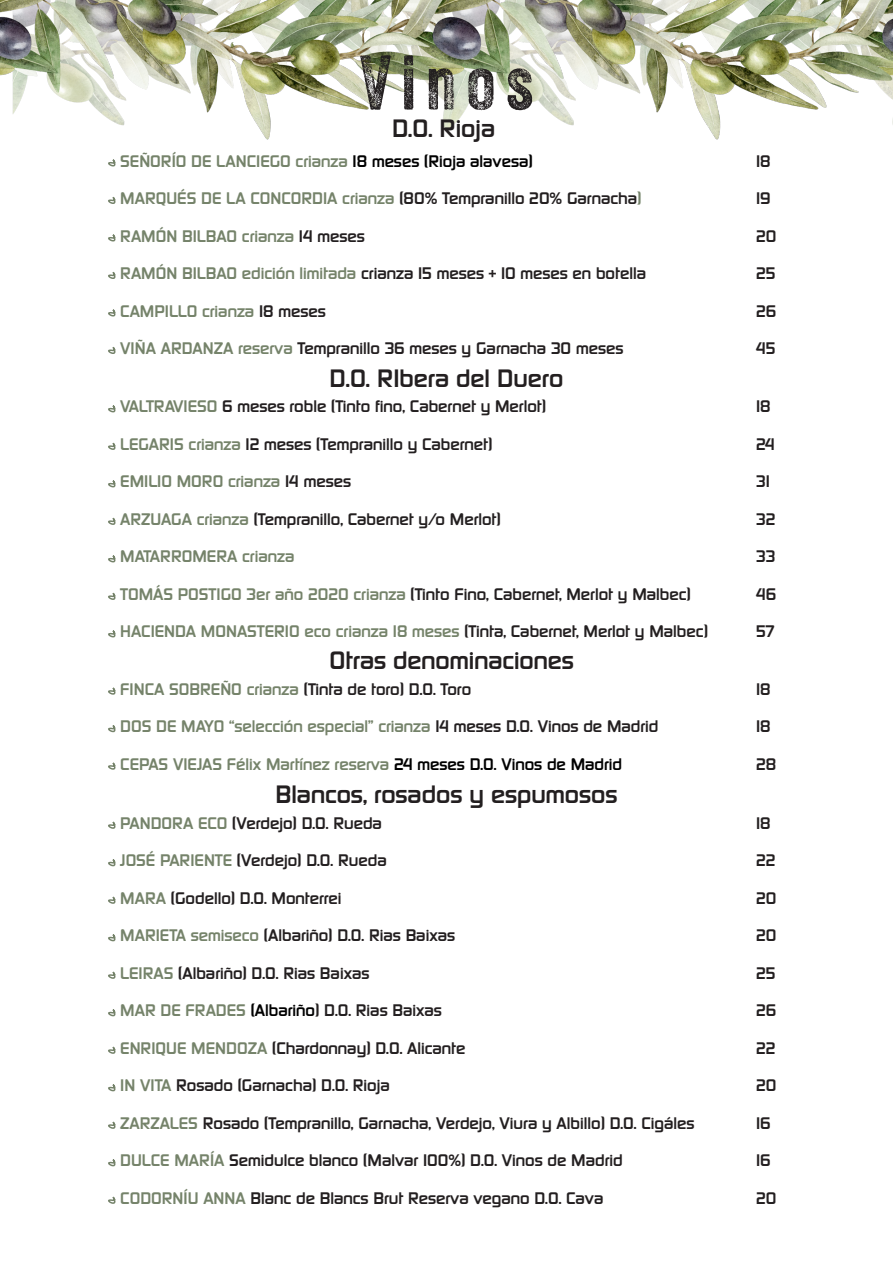
<style>
.page{position:relative;width:893px;height:1263px;background:#fff}
.page>*{position:absolute;margin:0;border:0;box-sizing:border-box;transform-origin:0 0}
.t1{font:75px "Veneer Three";letter-spacing:.14em;color:#231f20}
.t2{font:700 22.5px "Sol Pro";color:#231f20}
.t3{font:700 15px "Sol Pro";color:#231f20}
.t4{font:700 15px "Sol Pro";color:#75836a}
.s1{color:#000}
.s2{color:#231f20}
.s3{color:#75836a}
</style>
<div class="page">
<img style="left:0;top:0;width:893px;height:140px">
<svg style="left:108px;top:159px;width:8px;height:8px"></svg>
<svg style="left:108px;top:196px;width:8px;height:8px"></svg>
<svg style="left:108px;top:234px;width:8px;height:8px"></svg>
<svg style="left:108px;top:272px;width:8px;height:7px"></svg>
<svg style="left:108px;top:309px;width:8px;height:8px"></svg>
<svg style="left:108px;top:347px;width:8px;height:7px"></svg>
<svg style="left:108px;top:405px;width:8px;height:8px"></svg>
<svg style="left:108px;top:442px;width:8px;height:8px"></svg>
<svg style="left:108px;top:480px;width:8px;height:8px"></svg>
<svg style="left:108px;top:517px;width:8px;height:8px"></svg>
<svg style="left:108px;top:555px;width:8px;height:8px"></svg>
<svg style="left:108px;top:592px;width:8px;height:8px"></svg>
<svg style="left:108px;top:630px;width:8px;height:8px"></svg>
<svg style="left:108px;top:687px;width:8px;height:8px"></svg>
<svg style="left:108px;top:725px;width:8px;height:8px"></svg>
<svg style="left:108px;top:762px;width:8px;height:8px"></svg>
<svg style="left:108px;top:821px;width:8px;height:8px"></svg>
<svg style="left:108px;top:859px;width:8px;height:8px"></svg>
<svg style="left:108px;top:896px;width:8px;height:8px"></svg>
<svg style="left:108px;top:934px;width:8px;height:8px"></svg>
<svg style="left:108px;top:971px;width:8px;height:8px"></svg>
<svg style="left:108px;top:1009px;width:8px;height:8px"></svg>
<svg style="left:108px;top:1046px;width:8px;height:8px"></svg>
<svg style="left:108px;top:1084px;width:8px;height:8px"></svg>
<svg style="left:108px;top:1121px;width:8px;height:8px"></svg>
<svg style="left:108px;top:1159px;width:8px;height:8px"></svg>
<svg style="left:108px;top:1196px;width:8px;height:8px"></svg>
<p class="t1" style="left:360px;top:37px;width:175px">Vinos</p>
<p class="t2" style="left:392px;top:114px;width:105px">D.O. Rioja</p>
<p class="t4" style="left:120px;top:151px;width:414px">SEÑORÍO DE LANCIEGO crianza <span class="s1">18 meses (Rioja alavesa)</span></p>
<p class="t3" style="left:756px;top:151px;width:16px">18</p>
<p class="t4" style="left:120px;top:188px;width:523px">MARQUÉS DE LA CONCORDIA crianza <span class="s2">(80% Tempranillo 20% Garnacha</span>)</p>
<p class="t3" style="left:756px;top:188px;width:16px">19</p>
<p class="t4" style="left:120px;top:226px;width:246px">RAMÓN BILBAO crianza <span class="s2">14 meses</span></p>
<p class="t3" style="left:756px;top:226px;width:22px">20</p>
<p class="t3" style="left:120px;top:263px;width:527px"><span class="s3">RAMÓN BILBAO edición limitada</span> crianza 15 meses + 10 meses en botella</p>
<p class="t3" style="left:756px;top:263px;width:21px">25</p>
<p class="t4" style="left:120px;top:301px;width:207px">CAMPILLO crianza <span class="s2">18 meses</span></p>
<p class="t3" style="left:756px;top:301px;width:22px">26</p>
<p class="t3" style="left:120px;top:338px;width:505px"><span class="s3">VIÑA ARDANZA reserva</span> Tempranillo 36 meses y Garnacha 30 meses</p>
<p class="t3" style="left:756px;top:338px;width:21px">45</p>
<p class="t2" style="left:330px;top:363px;width:235px">D.O. RIbera del Duero</p>
<p class="t3" style="left:120px;top:397px;width:427px"><span class="s3">VALTRAVIESO</span> 6 meses roble (Tinto fino, Cabernet y Merlot)</p>
<p class="t3" style="left:756px;top:397px;width:16px">18</p>
<p class="t3" style="left:120px;top:434px;width:374px"><span class="s3">LEGARIS crianza</span> 12 meses (Tempranillo y Cabernet)</p>
<p class="t3" style="left:756px;top:434px;width:20px">24</p>
<p class="t4" style="left:120px;top:472px;width:232px">EMILIO MORO crianza <span class="s2">14 meses</span></p>
<p class="t3" style="left:756px;top:472px;width:15px">31</p>
<p class="t3" style="left:120px;top:509px;width:382px"><span class="s3">ARZUAGA crianza</span> (Tempranillo, Cabernet y/o Merlot)</p>
<p class="t3" style="left:756px;top:509px;width:21px">32</p>
<p class="t4" style="left:120px;top:547px;width:176px">MATARROMERA crianza</p>
<p class="t3" style="left:756px;top:547px;width:21px">33</p>
<p class="t3" style="left:120px;top:584px;width:572px"><span class="s3">TOMÁS POSTIGO 3er año 2020 crianza</span> (Tinto Fino, Cabernet, Merlot y Malbec)</p>
<p class="t3" style="left:756px;top:584px;width:22px">46</p>
<p class="t4" style="left:120px;top:622px;width:589px">HACIENDA MONASTERIO eco crianza 18 meses <span class="s2">(Tinta, Cabernet, Merlot y Malbec)</span></p>
<p class="t3" style="left:756px;top:622px;width:20px">57</p>
<p class="t2" style="left:330px;top:646px;width:246px">Otras denominaciones</p>
<p class="t3" style="left:120px;top:679px;width:352px"><span class="s3">FINCA SOBREÑO crianza</span> (Tinta de toro) D.O. Toro</p>
<p class="t3" style="left:756px;top:679px;width:16px">18</p>
<p class="t4" style="left:120px;top:717px;width:540px">DOS DE MAYO “selección especial” crianza <span class="s2">14 meses D.O. Vinos de Madrid</span></p>
<p class="t3" style="left:756px;top:717px;width:16px">18</p>
<p class="t4" style="left:120px;top:754px;width:503px">CEPAS VIEJAS Félix Martínez reserva <span class="s1">24 meses D.O. Vinos de Madrid</span></p>
<p class="t3" style="left:756px;top:754px;width:22px">28</p>
<p class="t2" style="left:275px;top:780px;width:344px">Blancos, rosados y espumosos</p>
<p class="t3" style="left:120px;top:813px;width:263px"><span class="s3">PANDORA ECO</span> (Verdejo) D.O. Rueda</p>
<p class="t3" style="left:756px;top:813px;width:16px">18</p>
<p class="t3" style="left:120px;top:851px;width:268px"><span class="s3">JOSÉ PARIENTE</span> (Verdejo) D.O. Rueda</p>
<p class="t3" style="left:756px;top:851px;width:21px">22</p>
<p class="t3" style="left:120px;top:888px;width:223px"><span class="s3">MARA</span> (Godello) D.O. Monterrei</p>
<p class="t3" style="left:756px;top:888px;width:22px">20</p>
<p class="t3" style="left:120px;top:926px;width:336px"><span class="s3">MARIETA semiseco</span> (Albariño) D.O. Rias Baixas</p>
<p class="t3" style="left:756px;top:926px;width:22px">20</p>
<p class="t3" style="left:120px;top:963px;width:251px"><span class="s3">LEIRAS</span> (Albariño) D.O. Rias Baixas</p>
<p class="t3" style="left:756px;top:963px;width:21px">25</p>
<p class="t3" style="left:120px;top:1001px;width:323px"><span class="s3">MAR DE FRADES</span> <span class="s1">(Albariño</span>) D.O. Rias Baixas</p>
<p class="t3" style="left:756px;top:1001px;width:22px">26</p>
<p class="t3" style="left:120px;top:1038px;width:347px"><span class="s3">ENRIQUE MENDOZA</span> (Chardonnay) D.O. Alicante</p>
<p class="t3" style="left:756px;top:1038px;width:21px">22</p>
<p class="t3" style="left:120px;top:1076px;width:271px"><span class="s3">IN VITA</span> Rosado (Garnacha) D.O. Rioja</p>
<p class="t3" style="left:756px;top:1076px;width:22px">20</p>
<p class="t3" style="left:120px;top:1113px;width:576px"><span class="s3">ZARZALES</span> Rosado (Tempranillo, Garnacha, Verdejo, Viura y Albillo) D.O. Cigáles</p>
<p class="t3" style="left:756px;top:1113px;width:16px">16</p>
<p class="t3" style="left:120px;top:1151px;width:504px"><span class="s3">DULCE MARÍA</span> Semidulce blanco (Malvar 100%) D.O. Vinos de Madrid</p>
<p class="t3" style="left:756px;top:1151px;width:16px">16</p>
<p class="t3" style="left:120px;top:1188px;width:485px"><span class="s3">CODORNÍU ANNA</span> Blanc de Blancs Brut Reserva vegano D.O. Cava</p>
<p class="t3" style="left:756px;top:1188px;width:22px">20</p>
</div>
